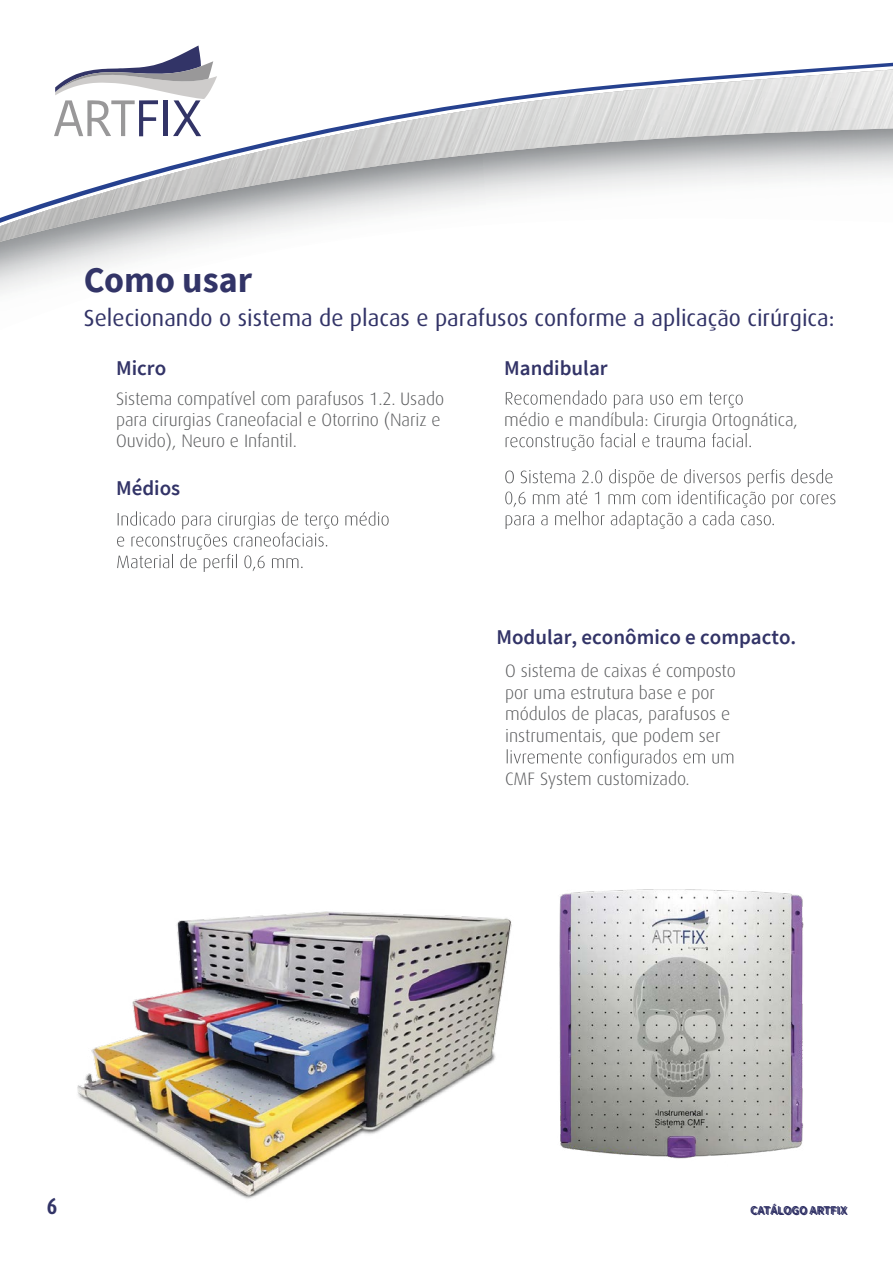
<style>
.page{position:relative;width:893px;height:1263px;background:#fff}
.page>*{position:absolute;margin:0;border:0;box-sizing:border-box;transform-origin:0 0}
.t1{font:700 36px "Source Sans Pro";color:#323467}
.t2{font:23.25px "Dax";color:#323367}
.t3{font:700 23.25px "Dax Condensed";color:#323467}
.t4{font:600 21px "Source Sans Pro";color:#323367}
.t5{font:300 18px/21.6px "Dax";letter-spacing:-.005em;color:#595a5c}
.t6{font:600 12px "Source Sans Pro";letter-spacing:.015em;color:#323367}
</style>
<div class="page">
<svg style="left:0;top:242px;width:210px;height:51px;fill:#f5f5f6"></svg>
<img style="left:0;top:70px;width:893px;height:172px">
<svg style="left:54px;top:45px;width:163px;height:91px"></svg>
<hr style="left:164px;top:100px;width:4px;height:36px;background:#323467">
<svg style="left:117px;top:511px;width:272px;height:61px"></svg>
<svg style="left:506px;top:390px;width:237px;height:18px"></svg>
<svg style="left:506px;top:433px;width:245px;height:18px"></svg>
<svg style="left:505px;top:469px;width:330px;height:60px"></svg>
<img style="left:559px;top:889px;width:245px;height:270px">
<svg style="left:507px;top:749px;width:226px;height:18px"></svg>
<img style="left:77px;top:911px;width:435px;height:288px">
<h1 class="t1" style="left:84px;top:255px;width:170px">Como usar</h1>
<p class="t2" style="left:84px;top:305px;width:752px">Selecionando o sistema de placas e parafusos conforme a aplicação cirúrgica:</p>
<p class="t4" style="left:116px;top:354px;width:52px">Micro</p>
<p class="t5" style="left:116px;top:388px;width:329px;line-height:21px">Sistema compatível com parafusos 1.2. Usado para cirurgias Craneofacial e Otorrino (Nariz e<br>Ouvido), Neuro e Infantil.</p>
<p class="t4" style="left:116px;top:475px;width:66px">Médios</p>
<p class="t4" style="left:504px;top:354px;width:105px">Mandibular</p>
<p class="t5" style="left:504px;top:409px;width:295px">médio e mandíbula: Cirurgia Ortognática,</p>
<p class="t4" style="left:496px;top:623px;width:301px">Modular, econômico e compacto.</p>
<p class="t5" style="left:505px;top:660px;width:232px">O sistema de caixas é composto por uma estrutura base e por módulos de placas, parafusos e instrumentais, que podem ser</p>
<p class="t5" style="left:505px;top:768px;width:186px">CMF System customizado.</p>
<p class="t3" style="left:47px;top:1193px;width:12px">6</p>
<p class="t6" style="left:751px;top:1203px;width:98px">CATÁLOGO ARTFIX</p>
</div>
